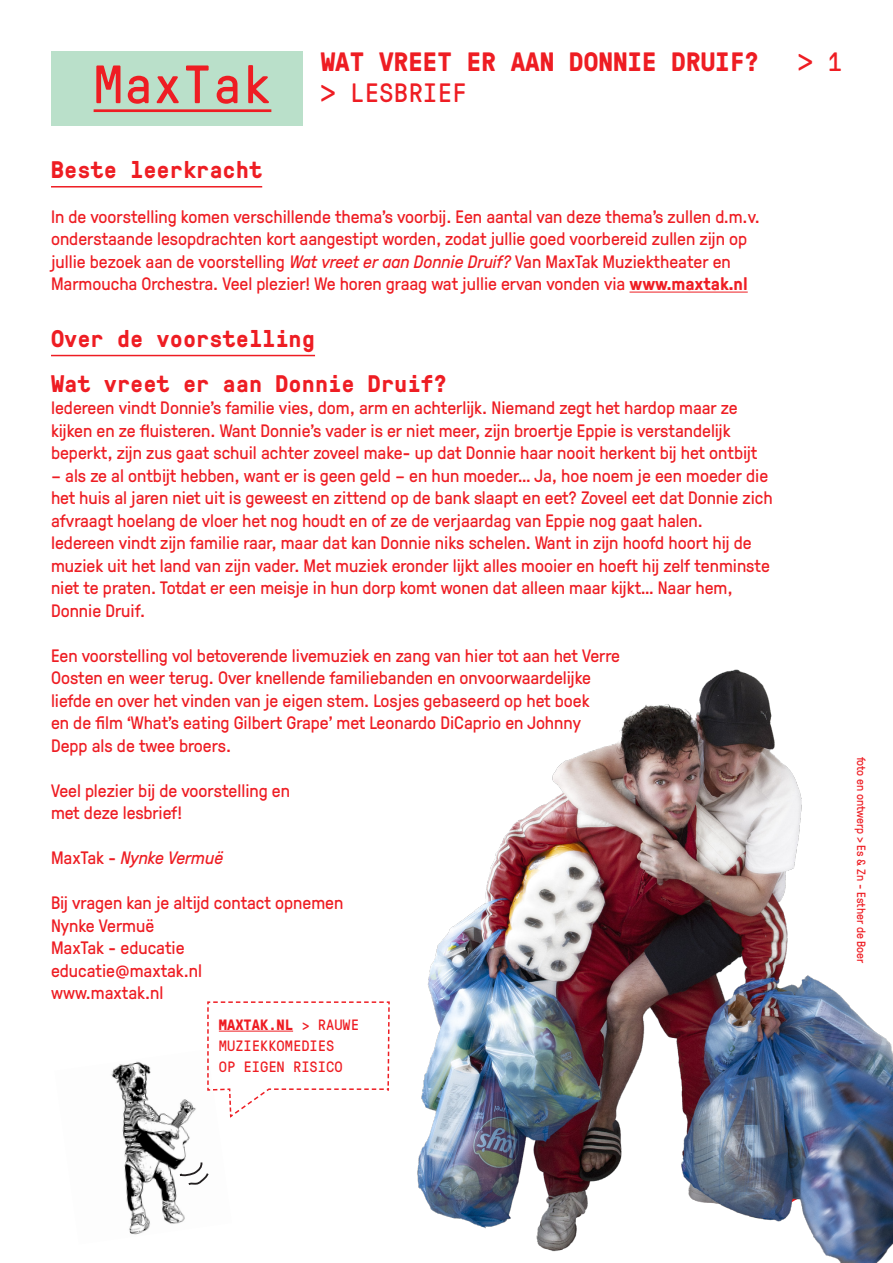
<style>
.page{position:relative;width:893px;height:1263px;background:#fff}
.page>*{position:absolute;margin:0;border:0;box-sizing:border-box;transform-origin:0 0}
.t1{font:700 26.55px "GT Pressura Mono";color:#ee1d23}
.t2{font:26.55px "GT Pressura Mono";color:#ee1d23}
.TOMA_AANBOD_kopje_2{font:700 24px "GT Pressura Mono";color:#ee1d23}
.MAXTAK_plat{font:18px/22.5px "GT Pressura";color:#ee1d23}
.MAXTAK_plat-2{font:italic 18px "GT Pressura";letter-spacing:-.01em;color:#ee1d23}
.t3{font:15px/21px "GT Pressura Mono";color:#ee1d23}
.t4{font:700 15px "GT Pressura Mono";color:#ee1d23}
.MAXTAK_plat-3{font:12px "GT Pressura";color:#ee1d23}
.s1{font-size:53.85px}
.s2{font-style:italic}
.s3{font-weight:700}
.s4{font-style:normal}
.s5{font-weight:400}
</style>
<div class="page">
<div style="left:51px;top:51px;width:252px;height:74px;background:#bae0ca"></div>
<hr style="left:94px;top:109px;width:177px;height:3px;background:#ee1d23">
<hr style="left:51px;top:186px;width:211px;height:2px;background:#ee1d23">
<hr style="left:629px;top:292px;width:119px;height:1px;background:#ee1d23">
<hr style="left:51px;top:355px;width:264px;height:1px;background:#ee1d23">
<img style="left:417px;top:669px;width:476px;height:594px">
<img style="left:126px;top:1187px;width:59px;height:48px">
<svg style="left:111px;top:1001px;width:279px;height:186px"></svg>
<h1 class="t1" style="left:321px;top:42px;width:440px">WAT VREET ER AAN DONNIE DRUIF?</h1>
<h1 class="t2" style="left:798px;top:43px;width:45px">&gt; 1</h1>
<h1 class="t2" style="left:94px;top:74px;width:375px"><span class="s1">MaxTak</span> &gt; LESBRIEF</h1>
<p class="TOMA_AANBOD_kopje_2" style="left:51px;top:152px;width:213px">Beste leerkracht</p>
<p class="MAXTAK_plat" style="left:51px;top:204px;width:710px">In de voorstelling komen verschillende thema’s voorbij. Een aantal van deze thema’s zullen d.m.v. onderstaande lesopdrachten kort aangestipt worden, zodat jullie goed voorbereid zullen zijn op jullie bezoek aan de voorstelling <span class="s2">Wat vreet er aan Donnie Druif?</span> Van MaxTak Muziektheater en Marmoucha Orchestra. Veel plezier! We horen graag wat jullie ervan vonden via <span class="s3">www.maxtak.nl</span></p>
<p class="TOMA_AANBOD_kopje_2" style="left:51px;top:321px;width:266px">Over de voorstelling</p>
<p class="TOMA_AANBOD_kopje_2" style="left:51px;top:366px;width:398px">Wat vreet er aan Donnie Druif?</p>
<p class="MAXTAK_plat" style="left:51px;top:395px;width:708px">Iedereen vindt Donnie’s familie vies, dom, arm en achterlijk. Niemand zegt het hardop maar ze kijken en ze fluisteren. Want Donnie’s vader is er niet meer, zijn broertje Eppie is verstandelijk beperkt, zijn zus gaat schuil achter zoveel make- up dat Donnie haar nooit herkent bij het ontbijt</p>
<p class="MAXTAK_plat" style="left:51px;top:463px;width:723px">– als ze al ontbijt hebben, want er is geen geld – en hun moeder… Ja, hoe noem je een moeder die het huis al jaren niet uit is geweest en zittend op de bank slaapt en eet? Zoveel eet dat Donnie zich afvraagt hoelang de vloer het nog houdt en of ze de verjaardag van Eppie nog gaat halen.<br>Iedereen vindt zijn familie raar, maar dat kan Donnie niks schelen. Want in zijn hoofd hoort hij de muziek uit het land van zijn vader. Met muziek eronder lijkt alles mooier en hoeft hij zelf tenminste niet te praten. Totdat er een meisje in hun dorp komt wonen dat alleen maar kijkt… Naar hem, Donnie Druif.</p>
<p class="MAXTAK_plat" style="left:51px;top:643px;width:570px">Een voorstelling vol betoverende livemuziek en zang van hier tot aan het Verre Oosten en weer terug. Over knellende familiebanden en onvoorwaardelijke liefde en over het vinden van je eigen stem. Losjes gebaseerd op het boek<br>en de film ‘What’s eating Gilbert Grape’ met Leonardo DiCaprio en Johnny Depp als de twee broers.</p>
<p class="MAXTAK_plat" style="left:51px;top:778px;width:241px">Veel plezier bij de voorstelling en met deze lesbrief!</p>
<p class="MAXTAK_plat-2" style="left:51px;top:845px;width:173px"><span class="s4">MaxTak -</span> Nynke Vermuë</p>
<p class="MAXTAK_plat" style="left:51px;top:890px;width:294px">Bij vragen kan je altijd contact opnemen<br>Nynke Vermuë</p>
<p class="MAXTAK_plat" style="left:51px;top:935px;width:135px">MaxTak - educatie</p>
<p class="MAXTAK_plat" style="left:51px;top:958px;width:153px">educatie@maxtak.nl</p>
<p class="MAXTAK_plat" style="left:51px;top:980px;width:114px">www.maxtak.nl</p>
<p class="t4" style="left:219px;top:1013px;width:142px">MAXTAK.NL <span class="s5">&gt; RAUWE</span></p>
<p class="t3" style="left:219px;top:1034px;width:125px">MUZIEKKOMEDIES<br>OP EIGEN RISICO</p>
<p class="MAXTAK_plat-3" style="left:870px;top:757px;width:208px;rotate:90deg">foto en ontwerp &gt; Es &amp; Zn - Esther de Boer</p>
</div>
